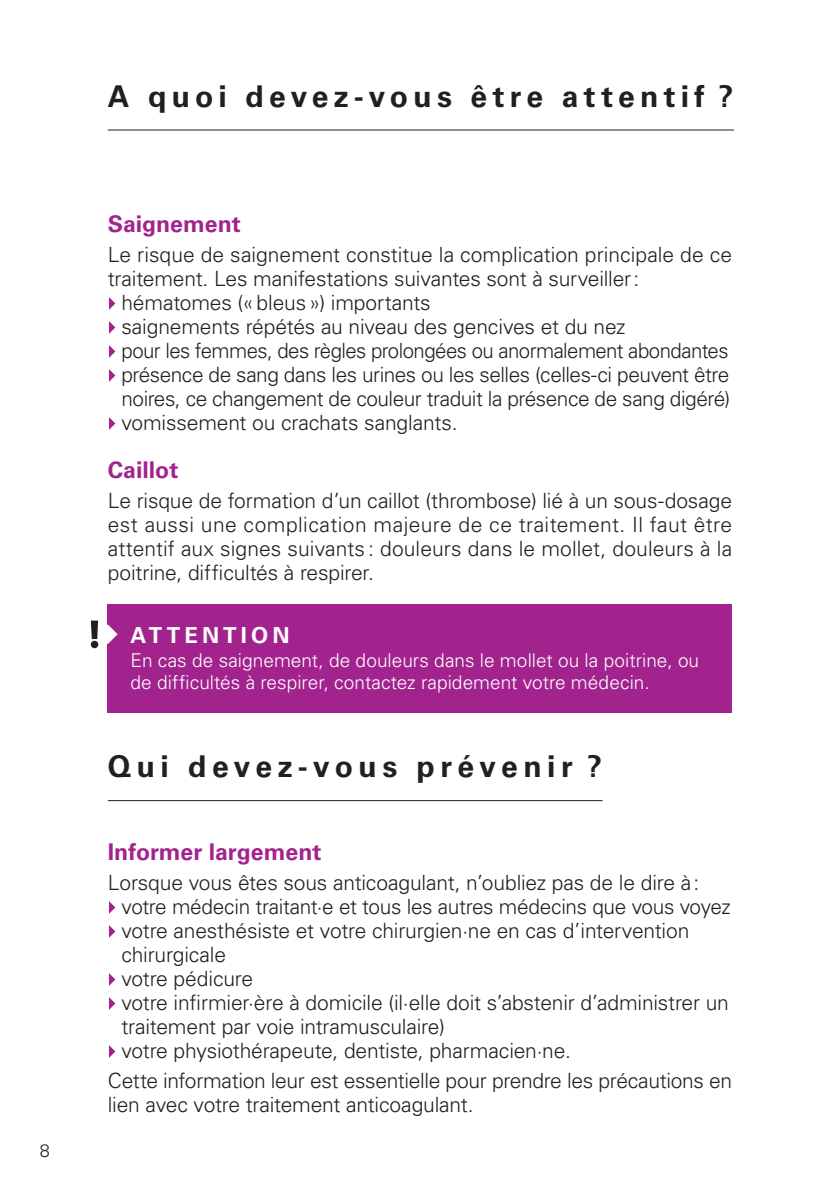
<style>
.page{position:relative;width:840px;height:1191px;background:#fff}
.page>*{position:absolute;margin:0;border:0;box-sizing:border-box;transform-origin:0 0}
.t1{font:700 30px "Univers LT Std";letter-spacing:.175em;color:#231f20}
.t2{font:700 23px "Univers LT Std";color:#a2238e}
.t3{font:700 22px "Univers LT Std";letter-spacing:.185em;color:#fff}
.t4{font:300 21px/24px "Univers LT Std";letter-spacing:-.01em;color:#231f20}
.t5{font:300 21px "Univers LT Std";letter-spacing:-.03em;color:#231f20}
.t6{font:300 19px/22px "Univers LT Std";color:#fff}
.t7{font:300 18px "Univers LT Std";color:#231f20}
</style>
<div class="page">
<svg style="left:109px;top:297px;width:6px;height:13px"></svg>
<svg style="left:109px;top:321px;width:6px;height:13px"></svg>
<svg style="left:109px;top:345px;width:6px;height:13px"></svg>
<svg style="left:109px;top:369px;width:6px;height:13px"></svg>
<svg style="left:109px;top:417px;width:6px;height:13px"></svg>
<hr style="left:108px;top:129px;width:625px;height:1px;background:#231f20">
<div style="left:108px;top:604px;width:623px;height:108px;background:#a2238e"></div>
<svg style="left:91px;top:620px;width:27px;height:28px"></svg>
<svg style="left:109px;top:901px;width:6px;height:13px"></svg>
<svg style="left:109px;top:925px;width:6px;height:13px"></svg>
<svg style="left:109px;top:973px;width:6px;height:13px"></svg>
<svg style="left:109px;top:997px;width:6px;height:13px"></svg>
<svg style="left:109px;top:1045px;width:6px;height:13px"></svg>
<hr style="left:108px;top:800px;width:494px;height:1px;background:#231f20">
<p class="t7" style="left:40px;top:1139px;width:12px">8</p>
<h1 class="t1" style="left:108px;top:79px;width:626px">A quoi devez-vous être attentif ?</h1>
<p class="t2" style="left:108px;top:211px;width:134px">Saignement</p>
<p class="t4" style="left:108px;top:242px;width:625px">Le risque de saignement constitue la complication principale de ce</p>
<p class="t4" style="left:108px;top:266px;width:533px">traitement. Les manifestations suivantes sont à surveiller:</p>
<p class="t4" style="left:121px;top:290px;width:311px">hématomes («bleus») importants</p>
<p class="t4" style="left:121px;top:314px;width:505px">saignements répétés au niveau des gencives et du nez</p>
<p class="t5" style="left:121px;top:338px;width:608px">pour les femmes, des règles prolongées ou anormalement abondantes</p>
<p class="t4" style="left:121px;top:362px;width:609px">présence de sang dans les urines ou les selles (celles-ci peuvent être</p>
<p class="t4" style="left:121px;top:386px;width:610px">noires, ce changement de couleur traduit la présence de sang digéré)</p>
<p class="t4" style="left:121px;top:410px;width:337px">vomissement ou crachats sanglants.</p>
<p class="t2" style="left:108px;top:456px;width:72px">Caillot</p>
<p class="t4" style="left:108px;top:488px;width:625px;text-align:justify">Le risque de formation d’un caillot (thrombose) lié à un sous-dosage est aussi une complication majeure de ce traitement. Il faut être attentif aux signes suivants : douleurs dans le mollet, douleurs à la poitrine, difficultés à respirer.</p>
<p class="t3" style="left:130px;top:622px;width:160px">ATTENTION</p>
<p class="t6" style="left:130px;top:650px;width:570px">En cas de saignement, de douleurs dans le mollet ou la poitrine, ou de difficultés à respirer, contactez rapidement votre médecin.</p>
<h1 class="t1" style="left:108px;top:749px;width:495px">Qui devez-vous prévenir ?</h1>
<p class="t2" style="left:108px;top:838px;width:215px">Informer largement</p>
<p class="t4" style="left:121px;top:870px;width:610px;text-indent:-14px">Lorsque vous êtes sous anticoagulant, n’oubliez pas de le dire à: votre médecin traitant·e et tous les autres médecins que vous voyez votre anesthésiste et votre chirurgien·ne en cas d’intervention chirurgicale<br>votre pédicure<br>votre infirmier·ère à domicile (il·elle doit s’abstenir d’administrer un traitement par voie intramusculaire)<br>votre physiothérapeute, dentiste, pharmacien·ne.</p>
<p class="t4" style="left:108px;top:1068px;width:625px">Cette information leur est essentielle pour prendre les précautions en lien avec votre traitement anticoagulant.</p>
</div>
